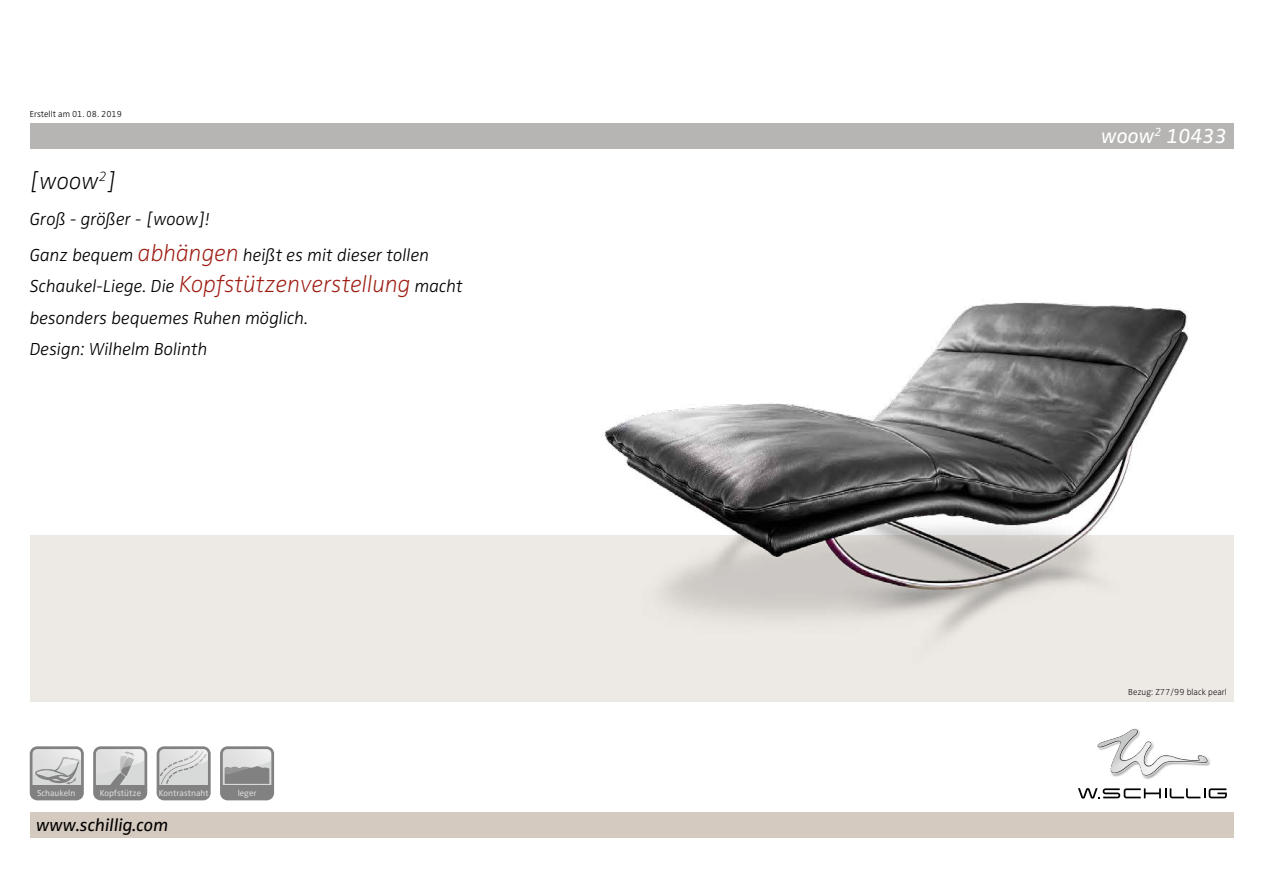
<style>
.page{position:relative;width:1263px;height:893px;background:#fff}
.page>*{position:absolute;margin:0;border:0;box-sizing:border-box;transform-origin:0 0}
.t1{font:italic 300 expanded 24px "Zwo Pro";color:#000}
.t2{font:italic 21px "Zwo Pro";color:#fff}
.t3{font:italic 300 18px/31.5px "Zwo Pro";color:#000}
.t4{font:italic 18px "Zwo Pro";color:#000}
.t5{font:300 expanded 9px "Zwo Pro";color:#000}
.t6{font:300 9px "Zwo Pro";color:#000}
.t7{font:8.85px "Zwo Pro";color:#d8d9d9}
.s1{font-stretch:expanded;font-size:24px;color:#9e1d12}
</style>
<div class="page">
<div style="left:30px;top:123px;width:1203px;height:26px;background:#b6b5b4"></div>
<div style="left:30px;top:535px;width:1203px;height:167px;background:#ede9e4"></div>
<div style="left:30px;top:812px;width:1203px;height:26px;background:#d5cabf"></div>
<img style="left:603px;top:302px;width:586px;height:333px">
<svg style="left:93px;top:746px;width:54px;height:54px;background:#b4b5b5"></svg>
<svg style="left:220px;top:746px;width:54px;height:54px;background:#afb0b0"></svg>
<div style="left:223px;top:785px;width:49px;height:13px;background:#818181"></div>
<svg style="left:30px;top:746px;width:54px;height:54px;background:#b3b3b3"></svg>
<svg style="left:157px;top:746px;width:54px;height:54px;background:#c7c7c7"></svg>
<div style="left:159px;top:785px;width:49px;height:13px;background:#818181"></div>
<svg style="left:1097px;top:745px;width:113px;height:32px"></svg>
<img style="left:1098px;top:729px;width:109px;height:46px">
<svg style="left:1078px;top:788px;width:149px;height:11px"></svg>
<p class="t6" style="left:30px;top:109px;width:94px">Erstellt am 01. 08. 2019</p>
<h1 class="t1" style="left:30px;top:167px;width:88px">[woow<sup>2</sup>]</h1>
<p class="t3" style="left:30px;top:201px;width:401px;line-height:35.7px">Groß - größer - [woow]!<br>Ganz bequem <span class="s1">abhängen</span> heißt es mit dieser tollen</p>
<p class="t3" style="left:30px;top:271px;width:434px">Schaukel-Liege. Die <span class="s1">Kopfstützenverstellung</span> macht besonders bequemes Ruhen möglich.<br>Design: Wilhelm Bolinth</p>
<p class="t7" style="left:37px;top:787px;width:40px">Schaukeln</p>
<p class="t7" style="left:100px;top:787px;width:43px">Kopfstütze</p>
<p class="t7" style="left:159px;top:787px;width:52px">Kontrastnaht</p>
<p class="t7" style="left:238px;top:787px;width:20px">leger</p>
<p class="t4" style="left:36px;top:815px;width:134px">www.schillig.com</p>
<p class="t2" style="left:1101px;top:124px;width:127px">woow<sup>2</sup> 10433</p>
<p class="t5" style="left:1128px;top:687px;width:100px">Bezug: Z77/99 black pearl</p>
</div>
